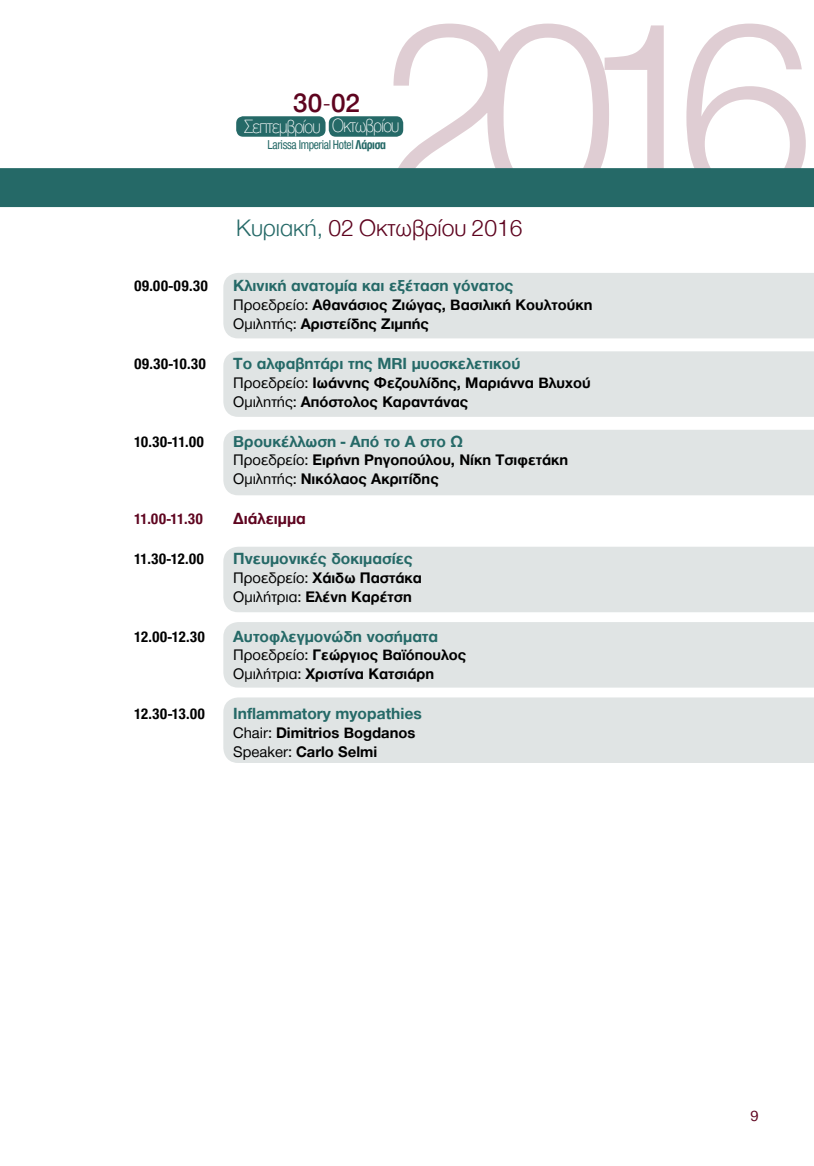
<style>
.page{position:relative;width:814px;height:1166px;background:#fff}
.page>*{position:absolute;margin:0;border:0;box-sizing:border-box;transform-origin:0 0}
.t1{font:500 28px "Helvetica Neue Greek";color:#5e041f}
.t2{font:300 24.5px "Helvetica Neue Greek";color:#5e041f}
.t3{font:200 19.78px "Helvetica Neue Greek";letter-spacing:-.04em;color:#fff;scale:.87 1}
.t4{font:700 16.62px "Helvetica Neue Greek";color:#256967}
.t5{font:700 16.62px "Helvetica Neue Greek";color:#5e041f}
.t6{font:700 15.75px/18.9px "Helvetica Neue Greek";color:#000}
.t7{font:700 condensed 15.75px "Helvetica Neue Greek";letter-spacing:.01em;color:#000}
.t8{font:700 condensed 15.75px "Helvetica Neue Greek";letter-spacing:-.025em;color:#5e041f}
.t9{font:15.75px "Helvetica Neue Greek";color:#5e041f}
.t10{font:condensed 13.3px "Helvetica Neue Greek";letter-spacing:-.025em;color:#256967;scale:.95 1}
.s1{font-weight:300;font-stretch:condensed}
.s2{font-weight:700}
.s3{color:#256967}
.s4{font-weight:400}
</style>
<div class="page">
<svg style="left:393px;top:24px;width:412px;height:144px"></svg>
<div style="left:0;top:168px;width:814px;height:39px;background:#256967"></div>
<div style="left:236px;top:116px;width:89px;height:21px;background:#256967;border-radius:7px"></div>
<div style="left:329px;top:116px;width:74px;height:21px;background:#256967;border-radius:7px"></div>
<div style="left:223px;top:273px;width:591px;height:65px;background:#e0e4e4"></div>
<div style="left:223px;top:351px;width:591px;height:66px;background:#e0e4e4"></div>
<div style="left:223px;top:430px;width:591px;height:65px;background:#e0e4e4"></div>
<div style="left:223px;top:547px;width:591px;height:65px;background:#e0e4e4"></div>
<div style="left:223px;top:622px;width:591px;height:65px;background:#e0e4e4"></div>
<div style="left:223px;top:697px;width:591px;height:66px;background:#e0e4e4"></div>
<h1 class="t1" style="left:293px;top:87px;width:68px">30<span class="s1">-</span>02</h1>
<p class="t3" style="left:245px;top:115px;width:179px">Σεπτεμβρίου Οκτωβρίου</p>
<p class="t10" style="left:267px;top:138px;width:126px">Larissa Imperial Hotel <span class="s2">Λάρισα</span></p>
<h2 class="t2" style="left:236px;top:215px;width:288px"><span class="s3">Κυριακή,</span> 02 Οκτωβρίου 2016</h2>
<p class="t7" style="left:134px;top:278px;width:75px">09.00-09.30</p>
<p class="t4" style="left:233px;top:277px;width:281px">Κλινική ανατομία και εξέταση γόνατος</p>
<p class="t6" style="left:233px;top:296px;width:360px"><span class="s4">Προεδρείο:</span> Αθανάσιος Ζιώγας, Βασιλική Κουλτούκη<br><span class="s4">Ομιλητής:</span> Αριστείδης Ζιμπής</p>
<p class="t7" style="left:134px;top:355px;width:74px">09.30-10.30</p>
<p class="t4" style="left:233px;top:355px;width:289px">Το αλφαβητάρι της MRI μυοσκελετικού</p>
<p class="t6" style="left:233px;top:373px;width:359px"><span class="s4">Προεδρείο:</span> Ιωάννης Φεζουλίδης, Μαριάννα Βλυχού<br><span class="s4">Ομιλητής:</span> Απόστολος Καραντάνας</p>
<p class="t7" style="left:134px;top:433px;width:71px">10.30-11.00</p>
<p class="t4" style="left:233px;top:432px;width:231px">Βρουκέλλωση - Από το Α στο Ω</p>
<p class="t6" style="left:233px;top:451px;width:336px"><span class="s4">Προεδρείο:</span> Ειρήνη Ρηγοπούλου, Νίκη Τσιφετάκη<br><span class="s4">Ομιλητής:</span> Νικόλαος Ακριτίδης</p>
<p class="t8" style="left:134px;top:510px;width:70px">11.00-11.30</p>
<p class="t5" style="left:233px;top:510px;width:74px">Διάλειμμα</p>
<p class="t7" style="left:134px;top:550px;width:72px">11.30-12.00</p>
<p class="t4" style="left:233px;top:550px;width:181px">Πνευμονικές δοκιμασίες</p>
<p class="t6" style="left:233px;top:568px;width:190px"><span class="s4">Προεδρείο:</span> Χάιδω Παστάκα<br><span class="s4">Ομιλήτρια:</span> Ελένη Καρέτση</p>
<p class="t7" style="left:134px;top:628px;width:73px">12.00-12.30</p>
<p class="t4" style="left:233px;top:627px;width:206px">Αυτοφλεγμονώδη νοσήματα</p>
<p class="t6" style="left:233px;top:646px;width:234px"><span class="s4">Προεδρείο:</span> Γεώργιος Βαϊόπουλος<br><span class="s4">Ομιλήτρια:</span> Χριστίνα Κατσιάρη</p>
<p class="t7" style="left:134px;top:705px;width:73px">12.30-13.00</p>
<p class="t4" style="left:233px;top:705px;width:190px">Inflammatory myopathies</p>
<p class="t6" style="left:233px;top:723px;width:183px"><span class="s4">Chair:</span> Dimitrios Bogdanos<br><span class="s4">Speaker:</span> Carlo Selmi</p>
<p class="t9" style="left:750px;top:1107px;width:10px">9</p>
</div>
